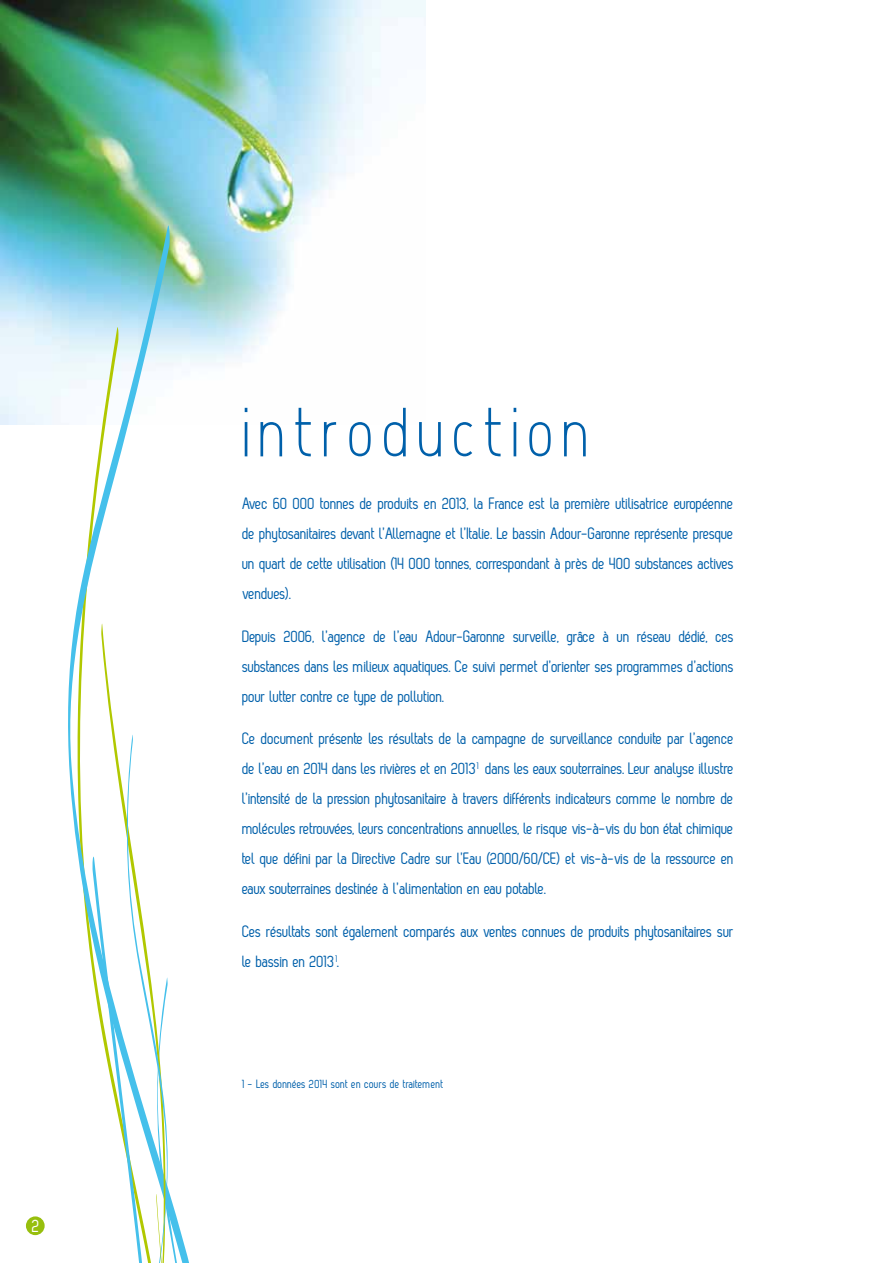
<style>
.page{position:relative;width:893px;height:1263px;background:#fff}
.page>*{position:absolute;margin:0;border:0;box-sizing:border-box;transform-origin:0 0}
.t1{font:58.5px "Atype 1";letter-spacing:.14em;color:#0060aa}
.t2{font:18px "Zag";color:#fff}
.t3{font:16.5px/30px "Zag";letter-spacing:-.02em;color:#0060aa;text-align:justify}
.t4{font:12px "Zag";color:#0060aa}
</style>
<div class="page">
<div style="left:26px;top:1216px;width:19px;height:19px;background:#97bf0d;border-radius:50%"></div>
<img style="left:0;top:0;width:425px;height:425px">
<svg style="left:68px;top:225px;width:152px;height:743px"></svg>
<svg style="left:101px;top:619px;width:71px;height:113px"></svg>
<svg style="left:92px;top:732px;width:103px;height:531px"></svg>
<p class="t2" style="left:32px;top:1216px;width:10px">2</p>
<h1 class="t1" style="left:242px;top:408px;width:347px">introduction</h1>
<p class="t3" style="left:242px;top:488px;width:494px">Avec 60 000 tonnes de produits en 2013, la France est la première utilisatrice européenne de phytosanitaires devant l’Allemagne et l’Italie. Le bassin Adour-Garonne représente presque un quart de cette utilisation (14 000 tonnes, correspondant à près de 400 substances actives vendues).</p>
<p class="t3" style="left:242px;top:621px;width:493px">Depuis 2006, l’agence de l’eau Adour-Garonne surveille, grâce à un réseau dédié, ces substances dans les milieux aquatiques. Ce suivi permet d’orienter ses programmes d’actions pour lutter contre ce type de pollution.</p>
<p class="t3" style="left:242px;top:724px;width:493px">Ce document présente les résultats de la campagne de surveillance conduite par l’agence de l’eau en 2014 dans les rivières et en 2013<sup>1</sup> dans les eaux souterraines. Leur analyse illustre l’intensité de la pression phytosanitaire à travers différents indicateurs comme le nombre de molécules retrouvées, leurs concentrations annuelles, le risque vis-à-vis du bon état chimique tel que défini par la Directive Cadre sur l’Eau (2000/60/CE) et vis-à-vis de la ressource en eaux souterraines destinée à l’alimentation en eau potable.</p>
<p class="t3" style="left:242px;top:916px;width:493px">Ces résultats sont également comparés aux ventes connues de produits phytosanitaires sur le bassin en 2013<sup>1</sup>.</p>
<p class="t4" style="left:242px;top:1078px;width:203px">1 - Les données 2014 sont en cours de traitement</p>
</div>
